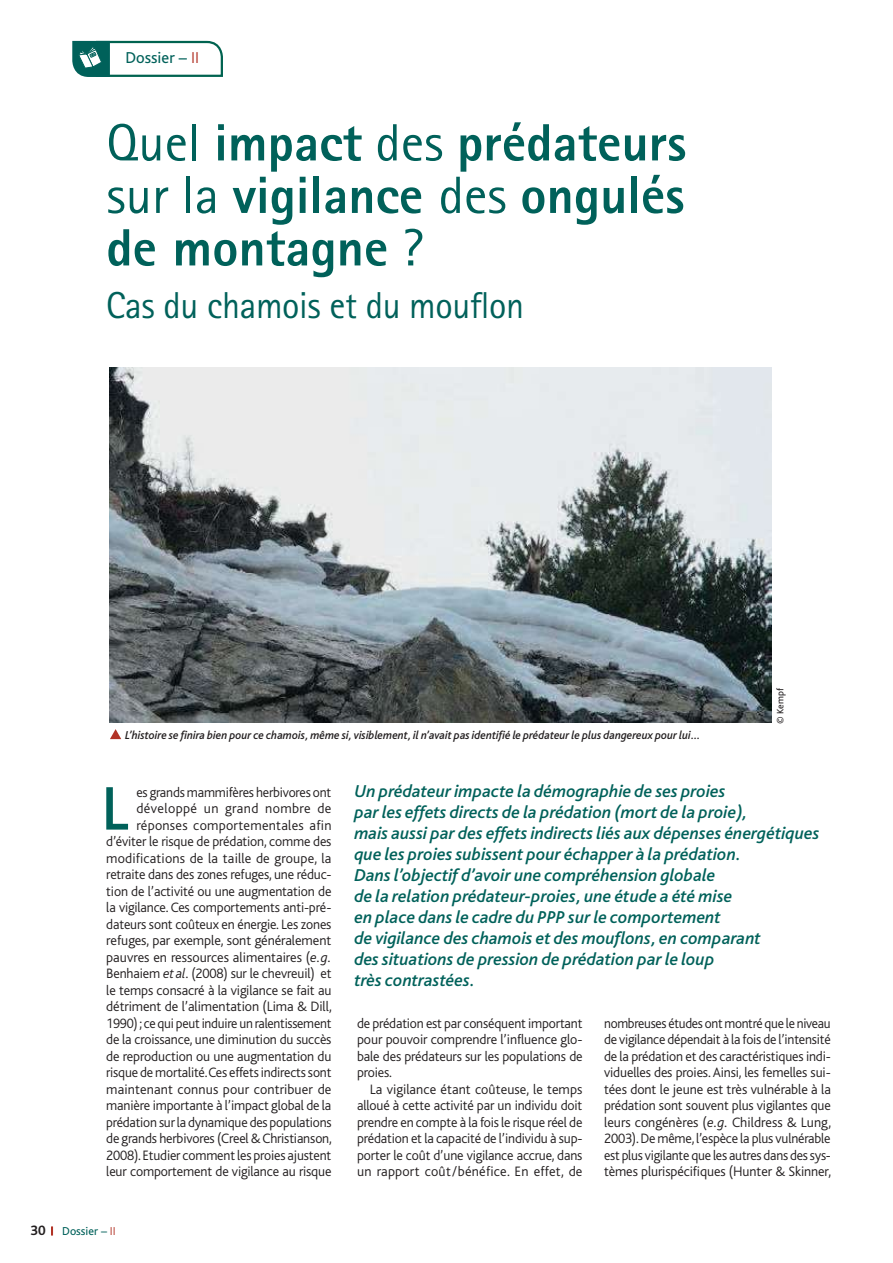
<style>
.page{position:relative;width:893px;height:1263px;background:#fff}
.page>*{position:absolute;margin:0;border:0;box-sizing:border-box;transform-origin:0 0}
.t1{font:500 64.35px "Bliss";color:#00615a}
.t2{font:800 52.5px/52.5px "Rotis Sans Serif";color:#00615a;text-align:justify}
.t3{font:37.5px "Rotis Sans Serif";letter-spacing:-.01em;color:#00615a;scale:.96 1}
.t4{font:italic 500 18px/21px "Bliss";color:#00615a}
.t5{font:16.5px "Bliss";color:#00615a}
.t6{font:300 14.25px/16.5px "Bliss";letter-spacing:-.01em;color:#231f20;text-align:justify}
.t7{font:300 14.25px/16.5px "Bliss";letter-spacing:-.01em;color:#231f20;text-align:justify;scale:.96 1}
.t8{font:700 14.25px "Bliss";color:#231f20}
.t9{font:italic 500 12px "Bliss";color:#231f20;scale:.96 1}
.t10{font:12px "Bliss";color:#00615a}
.t11{font:9.75px "Bliss";color:#231f20}
.s1{font-weight:300;color:#b23326}
.s2{font-weight:400}
.s3{font-style:italic}
</style>
<div class="page">
<svg style="left:51px;top:1226px;width:2px;height:9px"></svg>
<svg style="left:72px;top:40px;width:151px;height:37px"></svg>
<img style="left:110px;top:368px;width:661px;height:355px">
<svg style="left:110px;top:729px;width:11px;height:10px"></svg>
<p class="t5" style="left:126px;top:51px;width:75px">Dossier – <span class="s1">II</span></p>
<h2 class="t2" style="left:106px;top:121px;width:582px"><span class="s2">Quel</span> impact <span class="s2">des</span> prédateurs <span class="s2">sur la</span> vigilance <span class="s2">des</span> ongulés de montagne <span class="s2">?</span></h2>
<h3 class="t3" style="left:106px;top:292px;width:437px">Cas du chamois et du mouflon</h3>
<p class="t9" style="left:125px;top:730px;width:601px">L’histoire se finira bien pour ce chamois, même si, visiblement, il n’avait pas identifié le prédateur le plus dangereux pour lui…</p>
<p class="t11" style="left:776px;top:724px;width:37px;rotate:-90deg">© Kempf</p>
<p class="t6" style="left:106px;top:784px;width:227px;text-align:right">es grands mammifères herbivores ont développé un grand nombre de réponses comportementales afin d’éviter le risque de prédation, comme des modifications de la taille de groupe, la retraite dans des zones refuges, une réduc&shy;tion de l’activité ou une augmentation de la vigilance. Ces comportements anti-pré&shy;dateurs sont coûteux en énergie. Les zones refuges, par exemple, sont généralement pauvres en ressources alimentaires (<span class="s3">e.g.<br></span>Benhaiem <span class="s3">et al.</span> (2008) sur le chevreuil) et le temps consacré à la vigilance se fait au détriment de l’alimentation (Lima &amp; Dill, 1990) ; ce qui peut induire un ralentissement de la croissance, une diminution du succès de reproduction ou une augmentation du risque de mortalité. Ces effets indirects sont maintenant connus pour contribuer de manière importante à l’impact global de la prédation sur la dynamique des populations de grands herbivores (Creel &amp; Christianson, 2008). Etudier comment les proies ajustent leur comportement de vigilance au risque</p>
<h1 class="t1" style="left:102px;top:780px;width:28px">L</h1>
<p class="t4" style="left:354px;top:781px;width:467px">Un prédateur impacte la démographie de ses proies<br>par les effets directs de la prédation (mort de la proie),<br>mais aussi par des effets indirects liés aux dépenses énergétiques que les proies subissent pour échapper à la prédation.<br>Dans l’objectif d’avoir une compréhension globale<br>de la relation prédateur-proies, une étude a été mise<br>en place dans le cadre du PPP sur le comportement<br>de vigilance des chamois et des mouflons, en comparant<br>des situations de pression de prédation par le loup<br>très contrastées.</p>
<p class="t6" style="left:357px;top:1015px;width:227px">de prédation est par conséquent important pour pouvoir comprendre l’influence glo&shy;bale des prédateurs sur les populations de proies.</p>
<p class="t6" style="left:357px;top:1081px;width:227px;text-indent:13px">La vigilance étant coûteuse, le temps alloué à cette activité par un individu doit prendre en compte à la fois le risque réel de prédation et la capacité de l’individu à sup&shy;porter le coût d’une vigilance accrue, dans un rapport coût/bénéfice. En effet, de</p>
<p class="t7" style="left:604px;top:1015px;width:238px">nombreuses études ont montré que le niveau de vigilance dépendait à la fois de l’intensité de la prédation et des caractéristiques indi&shy;viduelles des proies. Ainsi, les femelles sui&shy;tées dont le jeune est très vulnérable à la prédation sont souvent plus vigilantes que leurs congénères (<span class="s3">e.g.</span> Childress &amp; Lung, 2003). De même, l’espèce la plus vulnérable est plus vigilante que les autres dans des sys&shy;tèmes plurispécifiques (Hunter &amp; Skinner,</p>
<p class="t8" style="left:31px;top:1224px;width:16px">30</p>
<p class="t10" style="left:62px;top:1225px;width:55px">Dossier – <span class="s1">II</span></p>
</div>
